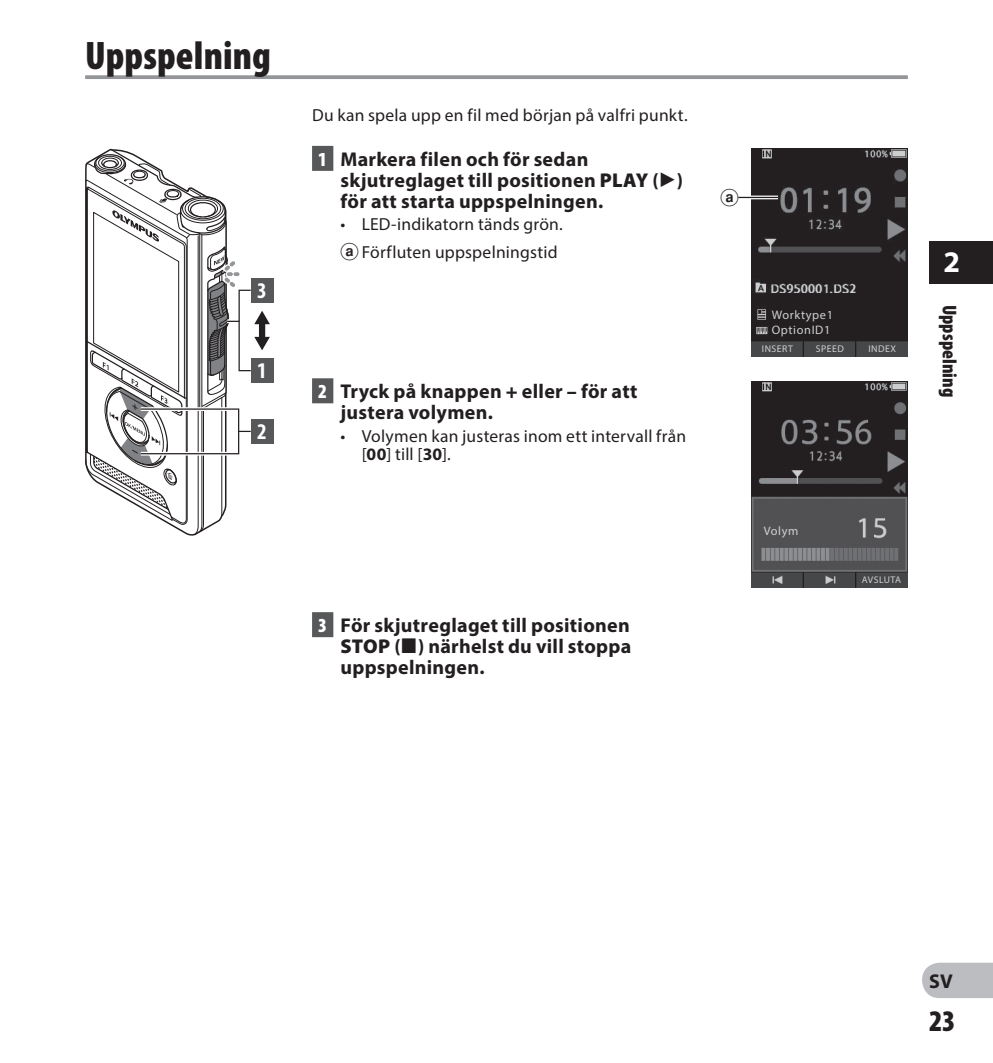
<style>
.page{position:relative;width:993px;height:1063px;background:#fff}
.page>*{position:absolute;margin:0;border:0;box-sizing:border-box;transform-origin:0 0}
.t1{font:900 condensed 40px "Myriad Pro";letter-spacing:.005em;color:#231f20}
.t2{font:900 condensed 30px "Myriad Pro";color:#231f20}
.t3{font:700 30px "Myriad Pro";color:#fff}
.t4{font:700 condensed 22.5px "Myriad Pro";color:#fff}
.t5{font:700 20px/21.2px "Myriad Pro";letter-spacing:.015em;color:#231f20}
.t6{font:900 condensed 20px "Myriad Pro";color:#231f20}
.t7{font:17.5px/27.5px "Myriad Pro";letter-spacing:.015em;color:#231f20}
.t8{font:17.5px "Circl Posi B2";color:#231f20}
.t9{font:12.25px/15.5px "Myriad Pro";letter-spacing:.05em;color:#cfd0d2}
.t10{font:9.75px "Myriad Pro";letter-spacing:.05em;color:#cfd0d2}
.t11{font:9.75px "Myriad Pro";letter-spacing:.03em;color:#cfd0d2}
.s1{font-weight:900;font-stretch:condensed;color:#fff}
.s2{font-weight:900}
.s3{font-family:"AP Yakumono";font-weight:400}
.s4{font-family:"Circl Posi B2"}
.s5{font-weight:700}
</style>
<div class="page">
<div style="left:928px;top:241px;width:64px;height:42px;background:#231f20"></div>
<div style="left:922px;top:963px;width:70px;height:35px;background:#bcbdc0"></div>
<div style="left:251px;top:278px;width:22px;height:25px;background:#57585a"></div>
<div style="left:251px;top:358px;width:22px;height:25px;background:#57585a"></div>
<div style="left:251px;top:419px;width:22px;height:25px;background:#57585a"></div>
<svg style="left:85px;top:149px;width:185px;height:386px"></svg>
<div style="left:312px;top:146px;width:21px;height:25px;background:#57585a"></div>
<div style="left:312px;top:378px;width:21px;height:25px;background:#57585a"></div>
<div style="left:312px;top:612px;width:21px;height:25px;background:#57585a"></div>
<svg style="left:85px;top:75px;width:822px;height:4px;background:#9a9c9f"></svg>
<img style="left:751px;top:149px;width:156px;height:208px">
<hr style="left:738px;top:196px;width:39px;height:3px;background:#fff">
<hr style="left:738px;top:197px;width:39px;height:1px;background:#231f20">
<img style="left:751px;top:381px;width:155px;height:207px">
<h1 class="t1" style="left:85px;top:30px;width:187px">Uppspelning</h1>
<p class="t4" style="left:257px;top:276px;width:11px">3</p>
<p class="t4" style="left:257px;top:357px;width:11px">1</p>
<p class="t4" style="left:257px;top:418px;width:11px">2</p>
<p class="t7" style="left:312px;top:101px;width:377px">Du kan spela upp en fil med början på valfri punkt.</p>
<p class="t5" style="left:340px;top:148px;width:344px;text-indent:-22px"><span class="s1">1</span> Markera filen och för sedan skjutreglaget till positionen <span class="s2">PLAY</span> (<span class="s3">`</span>) för att starta uppspelningen.</p>
<p class="t7" style="left:340px;top:210px;width:224px">• LED-indikatorn tänds grön. <span class="s4">a</span>Förfluten uppspelningstid</p>
<p class="t5" style="left:340px;top:380px;width:298px;text-indent:-22px"><span class="s1">2</span> Tryck på knappen <span class="s2">+</span> eller <span class="s2">–</span> för att justera volymen.</p>
<p class="t7" style="left:361px;top:426px;width:326px;line-height:18.8px;text-indent:-21px">• Volymen kan justeras inom ett intervall från [<span class="s5">00</span>] till [<span class="s5">30</span>].</p>
<p class="t5" style="left:340px;top:614px;width:292px;text-align:justify;text-indent:-22px"><span class="s1">3</span> För skjutreglaget till positionen <span class="s2">STOP</span> (<span class="s3">4</span>) närhelst du vill stoppa uppspelningen.</p>
<p class="t8" style="left:720px;top:189px;width:21px">a</p>
<p class="t9" style="left:771px;top:307px;width:63px">Worktype1<br>OptionID1</p>
<p class="t10" style="left:761px;top:343px;width:32px">INSERT</p>
<p class="t10" style="left:815px;top:343px;width:30px">SPEED</p>
<p class="t10" style="left:868px;top:343px;width:29px">INDEX</p>
<p class="t9" style="left:763px;top:523px;width:36px">Volym</p>
<p class="t11" style="left:861px;top:574px;width:41px">AVSLUTA</p>
<h2 class="t3" style="left:943px;top:243px;width:18px">2</h2>
<p class="t6" style="left:962px;top:305px;width:94px;rotate:90deg">Uppspelning</p>
<p class="t5" style="left:928px;top:970px;width:25px">SV</p>
<h2 class="t2" style="left:928px;top:1002px;width:28px">23</h2>
</div>
